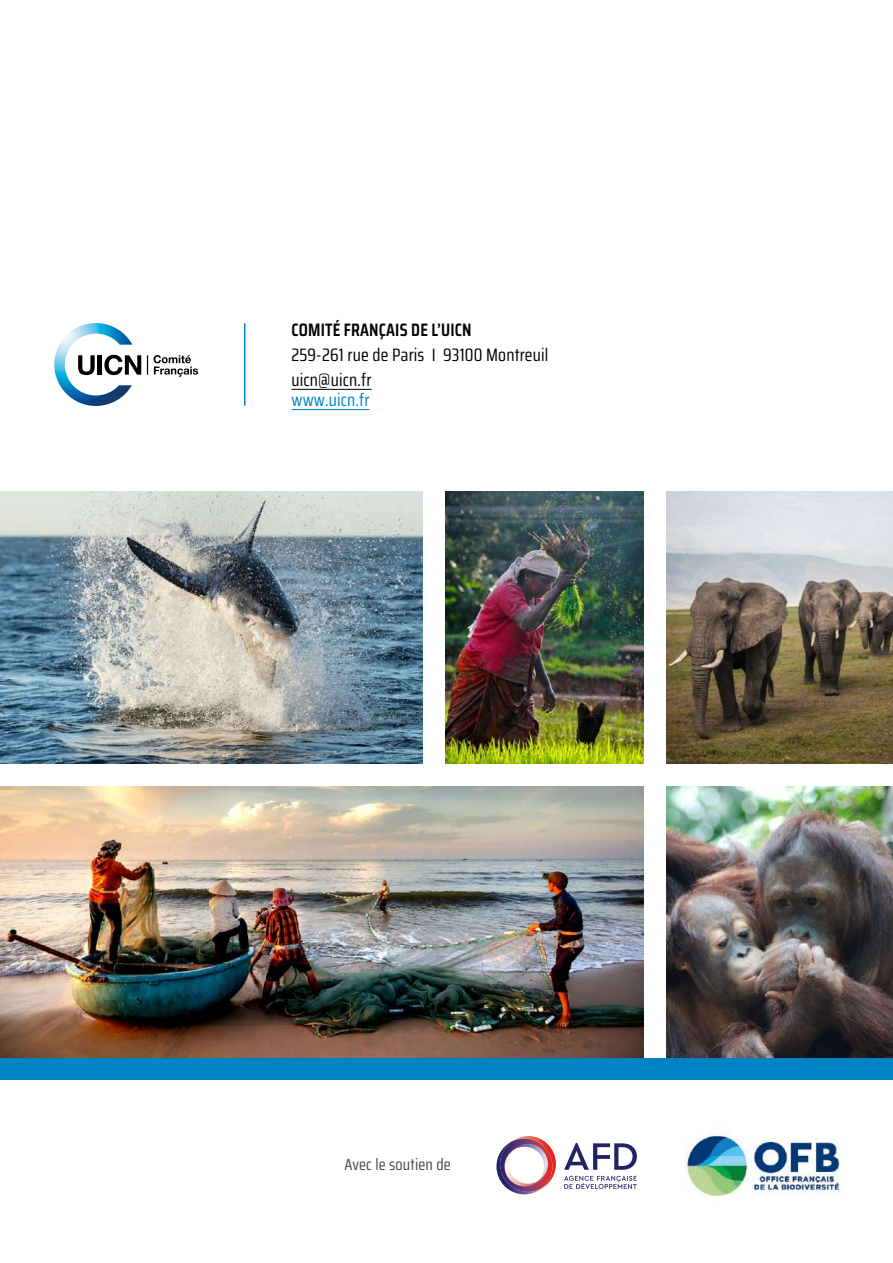
<style>
.page{position:relative;width:893px;height:1263px;background:#fff}
.page>*{position:absolute;margin:0;border:0;box-sizing:border-box;transform-origin:0 0}
.t1{font:18px/25px "Saira Condensed";letter-spacing:.01em;color:#000}
.t2{font:600 18px "Saira Condensed";letter-spacing:.01em;color:#000}
.t3{font:18px "Saira Condensed";letter-spacing:.01em;color:#0083c5}
.t4{font:16.35px "Saira Condensed";letter-spacing:.01em;color:#4b4a4a}
</style>
<div class="page">
<img style="left:0;top:491px;width:423px;height:273px">
<img style="left:666px;top:786px;width:227px;height:272px">
<img style="left:445px;top:491px;width:199px;height:273px">
<img style="left:666px;top:491px;width:227px;height:273px">
<img style="left:0;top:786px;width:644px;height:272px">
<div style="left:0;top:1058px;width:893px;height:21px;background:#0083c5"></div>
<img style="left:685px;top:1126px;width:156px;height:70px">
<svg style="left:496px;top:1136px;width:60px;height:58px"></svg>
<svg style="left:564px;top:1143px;width:73px;height:27px"></svg>
<svg style="left:564px;top:1176px;width:73px;height:13px"></svg>
<svg style="left:147px;top:355px;width:1px;height:20px"></svg>
<svg style="left:154px;top:355px;width:44px;height:22px"></svg>
<img style="left:54px;top:323px;width:78px;height:83px">
<svg style="left:78px;top:355px;width:17px;height:20px"></svg>
<hr style="left:98px;top:355px;width:4px;height:20px;background:#000">
<svg style="left:104px;top:355px;width:37px;height:20px"></svg>
<hr style="left:291px;top:389px;width:81px;height:1px;background:#000">
<hr style="left:291px;top:409px;width:78px;height:1px;background:#0083c5">
<hr style="left:244px;top:323px;width:2px;height:83px;background:#0083c5">
<p class="t2" style="left:291px;top:316px;width:182px">COMITÉ FRANÇAIS DE L’UICN</p>
<p class="t1" style="left:291px;top:341px;width:258px">259-261 rue de Paris I 93100 Montreuil uicn@uicn.fr</p>
<p class="t3" style="left:291px;top:386px;width:79px">www.uicn.fr</p>
<p class="t4" style="left:344px;top:1152px;width:108px">Avec le soutien de</p>
</div>
